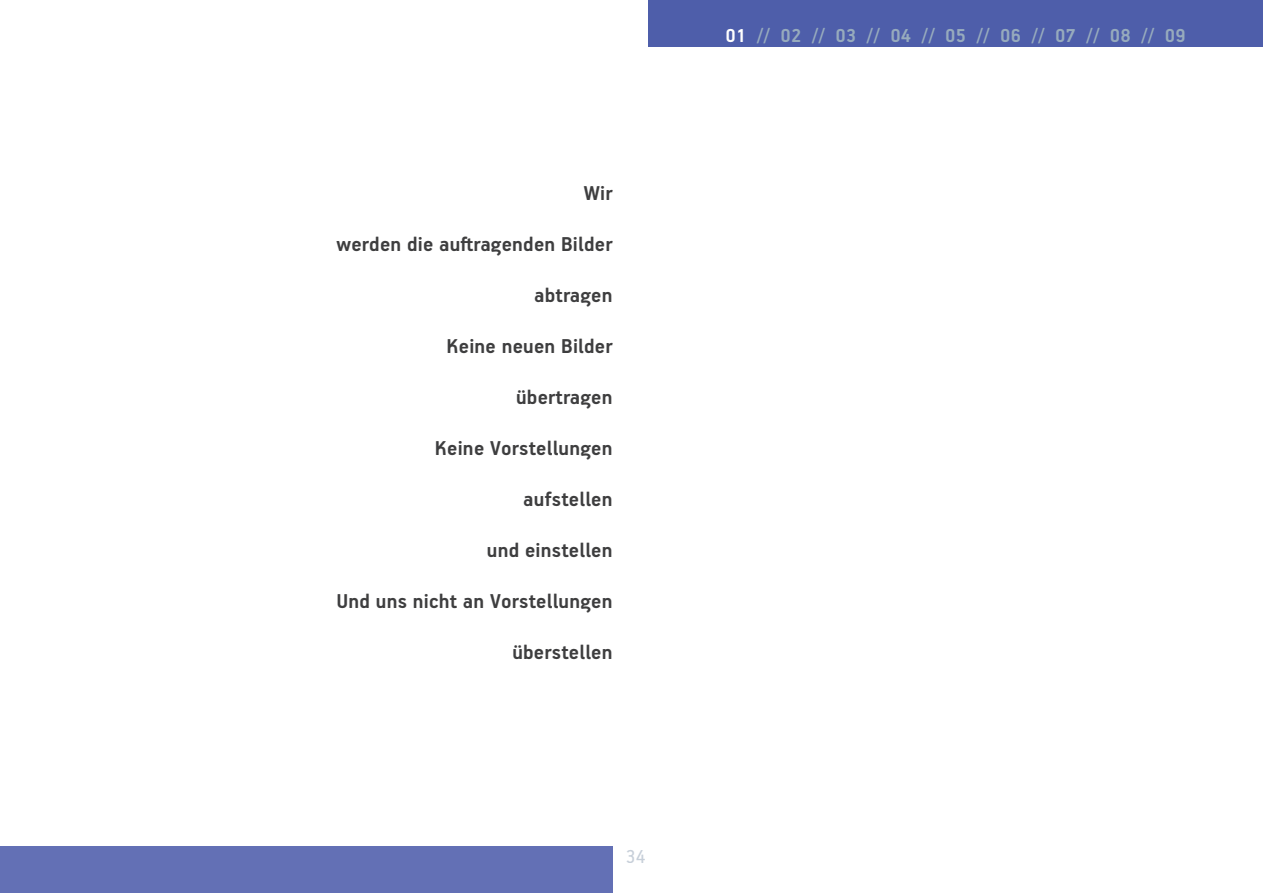
<style>
.page{position:relative;width:1263px;height:893px;background:#fff}
.page>*{position:absolute;margin:0;border:0;box-sizing:border-box;transform-origin:0 0}
.t1{font:700 22.5px "PF Handbook Pro";letter-spacing:.01em;color:#3e3e3f}
.t2{font:700 21px "PF Handbook Pro";letter-spacing:.005em;color:#97abbd}
.t3{font:21px "PF Handbook Pro";color:#c7cfd9}
.s1{color:#fff}
</style>
<div class="page">
<div style="left:0;top:846px;width:613px;height:47px;background:#6370b5"></div>
<div style="left:648px;top:0;width:615px;height:47px;background:#4e5eaa"></div>
<p class="t1" style="left:584px;top:179px;width:30px">Wir</p>
<p class="t1" style="left:336px;top:230px;width:278px">werden die auſtragenden Bilder</p>
<p class="t1" style="left:534px;top:281px;width:80px">abtragen</p>
<p class="t1" style="left:447px;top:332px;width:167px">Keine neuen Bilder</p>
<p class="t1" style="left:516px;top:383px;width:98px">übertragen</p>
<p class="t1" style="left:435px;top:434px;width:179px">Keine Vorstellungen</p>
<p class="t1" style="left:523px;top:485px;width:91px">aufstellen</p>
<p class="t1" style="left:487px;top:536px;width:127px">und einstellen</p>
<p class="t1" style="left:336px;top:587px;width:278px">Und uns nicht an Vorstellungen</p>
<p class="t1" style="left:512px;top:638px;width:102px">überstellen</p>
<p class="t3" style="left:626px;top:844px;width:21px">34</p>
<p class="t2" style="left:726px;top:23px;width:462px"><span class="s1">01</span> // 02 // 03 // 04 // 05 // 06 // 07 // 08 // 09</p>
</div>
